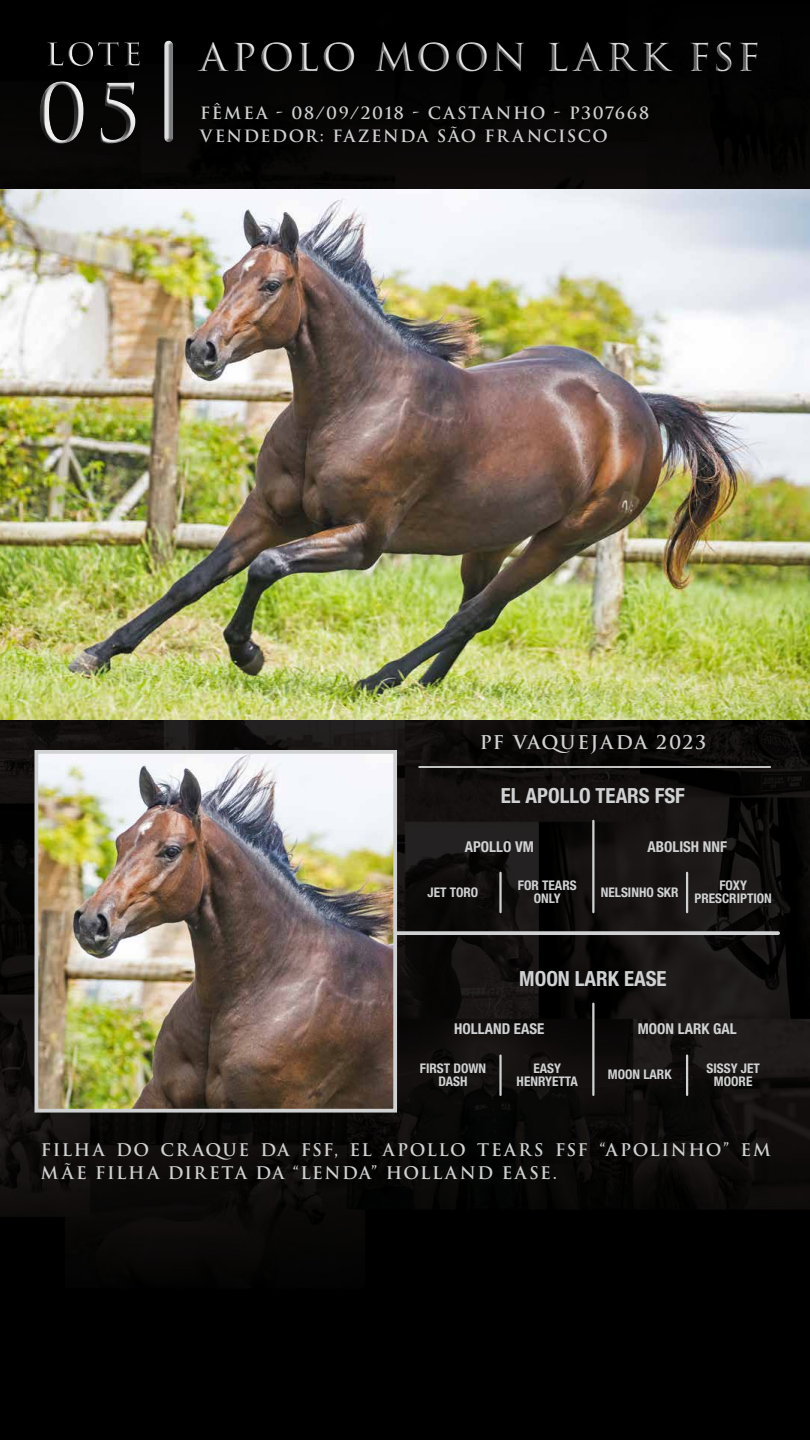
<style>
.page{position:relative;width:810px;height:1440px;background:#fff}
.page>*{position:absolute;margin:0;border:0;box-sizing:border-box;transform-origin:0 0}
.t1{font:700 37.58px "Trajan";letter-spacing:.08em;color:#d0d1d2}
.t2{font:700 condensed 20.85px "Helvetica Neue LT Std";color:#d0d1d2}
.t3{font:700 18.45px "Trajan";letter-spacing:.085em;color:#d0d1d2}
.t4{font:700 16.95px/22.6px "Trajan";letter-spacing:.09em;color:#d0d1d2}
.t5{font:700 16.58px/23px "Trajan";letter-spacing:.09em;color:#d0d1d2}
.t6{font:700 condensed 15px "Helvetica Neue LT Std";color:#d0d1d2}
.t7{font:700 condensed 13.35px/13.4px "Helvetica Neue LT Std";color:#d0d1d2;text-align:center}
</style>
<div class="page">
<img style="left:0;top:0;width:810px;height:1440px">
<div style="left:44px;top:36px;width:102px;height:114px;background:#050504"></div>
<svg style="left:33px;top:36px;width:107px;height:114px"></svg>
<div style="left:197px;top:36px;width:563px;height:41px;background:#000"></div>
<svg style="left:164px;top:41px;width:10px;height:102px"></svg>
<svg style="left:397px;top:931px;width:381px;height:4px;fill:#d0d1d2"></svg>
<hr style="left:592px;top:1004px;width:3px;height:91px;background:#d0d1d2">
<hr style="left:499px;top:1056px;width:3px;height:39px;background:#d0d1d2">
<hr style="left:686px;top:1056px;width:2px;height:39px;background:#d0d1d2">
<hr style="left:418px;top:766px;width:353px;height:2px;background:#fff">
<hr style="left:592px;top:821px;width:3px;height:91px;background:#d0d1d2">
<hr style="left:499px;top:873px;width:3px;height:39px;background:#d0d1d2">
<hr style="left:686px;top:873px;width:2px;height:39px;background:#d0d1d2">
<img style="left:0;top:190px;width:810px;height:530px">
<img style="left:39px;top:755px;width:353px;height:353px">
<div style="left:34px;top:750px;width:363px;height:363px;border:4px solid #d0d1d2"></div>
<h1 class="t1" style="left:200px;top:34px;width:561px">APOLO MOON LARK FSF</h1>
<p class="t5" style="left:200px;top:101px;width:451px">FÊMEA - 08/09/2018 - CASTANHO - P307668<br>VENDEDOR: FAZENDA SÃO FR ANCISCO</p>
<h3 class="t3" style="left:480px;top:731px;width:228px">PF VAQUEJADA 2023</h3>
<h2 class="t2" style="left:501px;top:783px;width:185px">EL APOLLO TEARS FSF</h2>
<p class="t6" style="left:465px;top:837px;width:71px">APOLLO VM</p>
<p class="t6" style="left:647px;top:837px;width:81px">ABOLISH NNF</p>
<p class="t7" style="left:428px;top:885px;width:52px">JET TORO</p>
<p class="t7" style="left:601px;top:885px;width:79px">NELSINHO SKR</p>
<p class="t7" style="left:518px;top:878px;width:60px">FOR TEARS<br>ONLY</p>
<p class="t7" style="left:695px;top:878px;width:79px">FOXY<br>PRESCRIPTION</p>
<h2 class="t2" style="left:519px;top:966px;width:149px">MOON LARK EASE</h2>
<p class="t6" style="left:454px;top:1020px;width:92px">HOLLAND EASE</p>
<p class="t6" style="left:638px;top:1020px;width:100px">MOON LARK GAL</p>
<p class="t7" style="left:420px;top:1061px;width:68px">FIRST DOWN<br>DASH</p>
<p class="t7" style="left:608px;top:1068px;width:65px">MOON LARK</p>
<p class="t7" style="left:517px;top:1061px;width:63px">EASY<br>HENRYETTA</p>
<p class="t7" style="left:707px;top:1061px;width:55px">SISSY JET<br>MOORE</p>
<p class="t4" style="left:41px;top:1139px;width:731px">FILHA DO CR AQUE DA FSF, EL APOLLO TEARS FSF “APOLINHO” EM<br>MÃE FILHA DIRETA DA “LENDA” HOLLAND EASE.</p>
</div>
